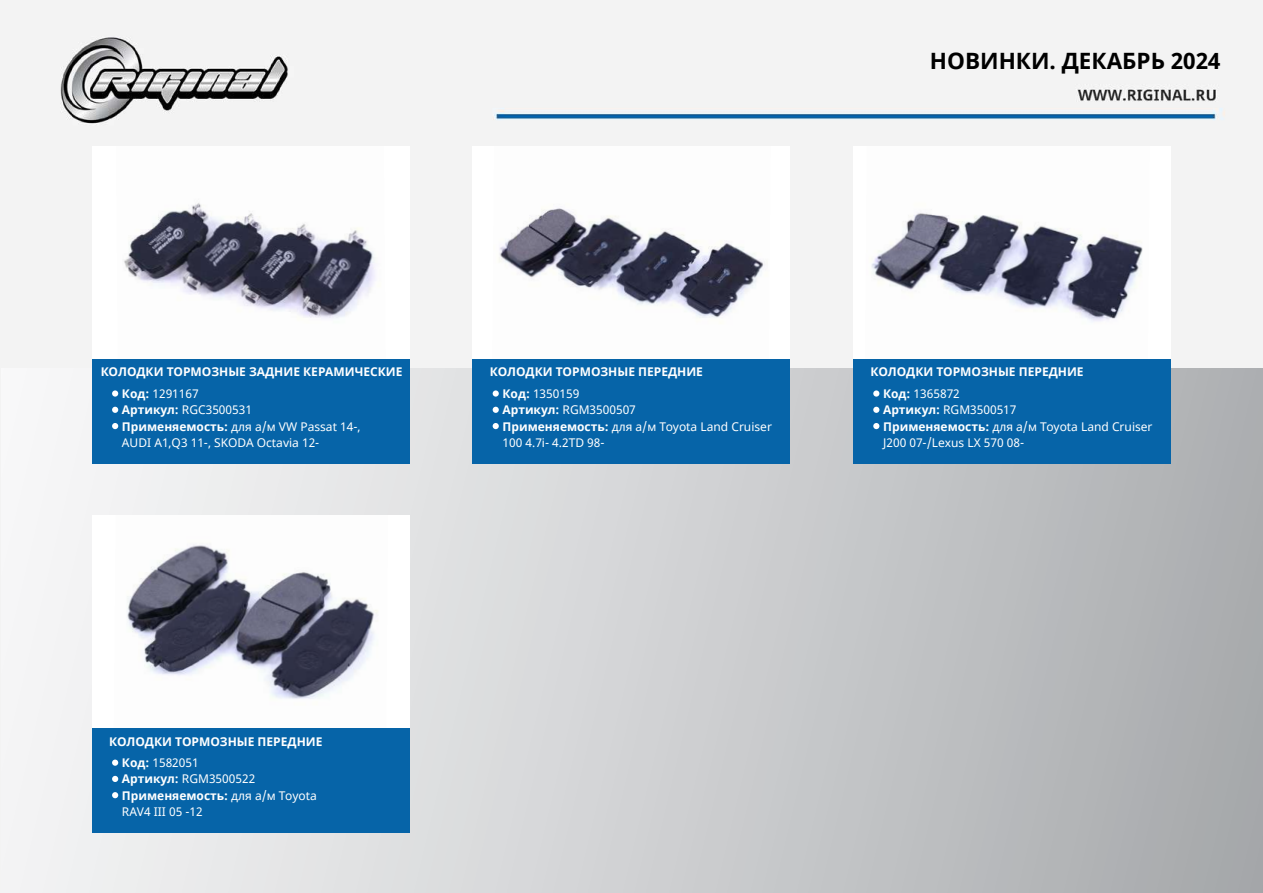
<style>
.page{position:relative;width:1263px;height:893px;background:#f3f3f3}
.page>*{position:absolute;margin:0;border:0;box-sizing:border-box;transform-origin:0 0}
.t1{font:700 22.5px "Noto Sans";color:#000}
.t2{font:12px/16.5px "Noto Sans";color:#fff}
.t3{font:700 12px "Noto Sans";color:#fff}
.s1{font-weight:700}
</style>
<div class="page">
<div style="left:2px;top:368px;width:1261px;height:525px;background:linear-gradient(to right,#f6f7f9,#abadaf)"></div>
<div style="left:92px;top:146px;width:318px;height:317px;background:#fff"></div>
<div style="left:473px;top:146px;width:317px;height:317px;background:#fff"></div>
<div style="left:853px;top:146px;width:318px;height:317px;background:#fff"></div>
<img style="left:124px;top:203px;width:251px;height:115px">
<img style="left:871px;top:213px;width:272px;height:109px">
<img style="left:499px;top:208px;width:265px;height:110px">
<div style="left:92px;top:359px;width:318px;height:104px;background:#0664a8"></div>
<div style="left:473px;top:359px;width:317px;height:104px;background:#0664a8"></div>
<div style="left:853px;top:359px;width:318px;height:104px;background:#0664a8"></div>
<div style="left:112px;top:390px;width:6px;height:7px;background:#fff;border-radius:50%"></div>
<svg style="left:112px;top:407px;width:6px;height:6px"></svg>
<svg style="left:112px;top:423px;width:6px;height:6px"></svg>
<div style="left:493px;top:390px;width:6px;height:7px;background:#fff;border-radius:50%"></div>
<svg style="left:493px;top:407px;width:6px;height:6px"></svg>
<svg style="left:493px;top:423px;width:6px;height:6px"></svg>
<div style="left:873px;top:390px;width:6px;height:7px;background:#fff;border-radius:50%"></div>
<svg style="left:873px;top:407px;width:6px;height:6px"></svg>
<svg style="left:873px;top:423px;width:6px;height:6px"></svg>
<div style="left:92px;top:515px;width:318px;height:317px;background:#fff"></div>
<img style="left:127px;top:544px;width:251px;height:155px">
<div style="left:92px;top:728px;width:318px;height:104px;background:#0664a8"></div>
<svg style="left:112px;top:760px;width:6px;height:6px"></svg>
<svg style="left:112px;top:776px;width:6px;height:6px"></svg>
<svg style="left:112px;top:792px;width:6px;height:6px"></svg>
<h1 class="t1" style="left:930px;top:45px;width:292px">НОВИНКИ. ДЕКАБРЬ 2024</h1>
<p class="t3" style="left:101px;top:364px;width:303px">КОЛОДКИ ТОРМОЗНЫЕ ЗАДНИЕ КЕРАМИЧЕСКИЕ</p>
<p class="t2" style="left:122px;top:386px;width:240px"><span class="s1">Код:</span> 1291167<br><span class="s1">Артикул:</span> RGC3500531<br><span class="s1">Применяемость:</span> для а/м VW Passat 14-,<br>AUDI A1,Q3 11-, SKODA Octavia 12-</p>
<p class="t3" style="left:490px;top:364px;width:215px">КОЛОДКИ ТОРМОЗНЫЕ ПЕРЕДНИЕ</p>
<p class="t2" style="left:502px;top:386px;width:271px"><span class="s1">Код:</span> 1350159<br><span class="s1">Артикул:</span> RGM3500507<br><span class="s1">Применяемость:</span> для а/м Toyota Land Cruiser<br>100 4.7i- 4.2TD 98-</p>
<p class="t3" style="left:870px;top:364px;width:215px">КОЛОДКИ ТОРМОЗНЫЕ ПЕРЕДНИЕ</p>
<p class="t2" style="left:883px;top:386px;width:271px"><span class="s1">Код:</span> 1365872<br><span class="s1">Артикул:</span> RGM3500517<br><span class="s1">Применяемость:</span> для а/м Toyota Land Cruiser<br>J200 07-/Lexus LХ 570 08-</p>
<p class="t3" style="left:109px;top:733px;width:215px">КОЛОДКИ ТОРМОЗНЫЕ ПЕРЕДНИЕ</p>
<p class="t2" style="left:122px;top:755px;width:196px"><span class="s1">Код:</span> 1582051<br><span class="s1">Артикул:</span> RGM3500522<br><span class="s1">Применяемость:</span> для а/м Toyota<br>RAV4 III 05 -12</p>
</div>
